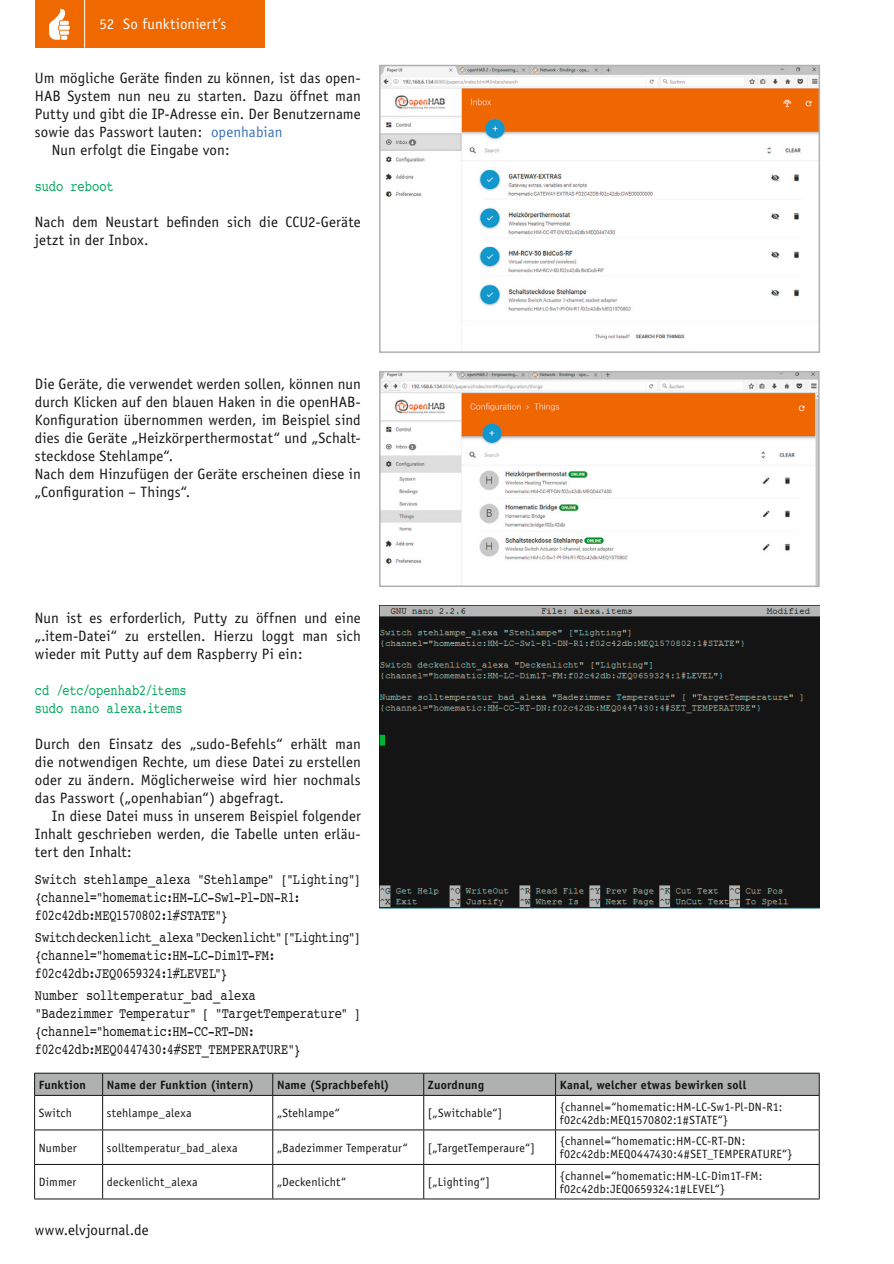
<style>
.page{position:relative;width:894px;height:1264px;background:#fff}
.page>*{position:absolute;margin:0;border:0;box-sizing:border-box;transform-origin:0 0}
.Fließtext_Neuer_Absa{font:15px/18px "Officina Sans";letter-spacing:.005em;color:#141414;text-align:justify}
.Fließtext_Neuer_Absa-2{font:15px/18px "Courier";letter-spacing:-.015em;color:#141414;scale:.8 1}
.Fließtext_Neue_Zeile{font:15px/18px "Officina Sans";letter-spacing:.005em;color:#141414;text-align:justify}
.Fließtext_Neuer_Absa-3{font:15px "Courier";letter-spacing:-.005em;color:#00a759;scale:.8 1}
.Fließtext_Neuer_Absa-4{font:15px "Courier";letter-spacing:-.035em;color:#141414;scale:.8 1}
.Fließtext_Neuer_Absa-5{font:15px "Courier";letter-spacing:-.045em;color:#141414;scale:.8 1}
.Fließtext_Neuer_Absa-6{font:15px "Courier";letter-spacing:-.04em;color:#141414;scale:.8 1}
.t1{font:15px "Officina Sans";letter-spacing:.005em;color:#fff}
.Tabelle_normal{font:12px "Officina Sans";letter-spacing:.015em;color:#141414}
.Tabelle_normal-2{font:700 12px "Officina Sans";letter-spacing:.015em;color:#141414}
.s1{color:#3a72b8}
</style>
<div class="page">
<div style="left:35px;top:1px;width:230px;height:47px;background:#ef6800"></div>
<hr style="left:84px;top:1px;width:1px;height:47px;background:#fff">
<svg style="left:49px;top:8px;width:21px;height:32px"></svg>
<img style="left:382px;top:68px;width:435px;height:282px">
<div style="left:379px;top:65px;width:441px;height:288px;border:2px solid #afb0b0"></div>
<img style="left:382px;top:374px;width:434px;height:210px">
<div style="left:379px;top:371px;width:440px;height:216px;border:2px solid #afb0b0"></div>
<hr style="left:34px;top:1072px;width:69px;height:1px;background:#141414">
<hr style="left:103px;top:1072px;width:170px;height:1px;background:#141414">
<hr style="left:273px;top:1072px;width:151px;height:1px;background:#141414">
<hr style="left:424px;top:1072px;width:131px;height:1px;background:#141414">
<hr style="left:555px;top:1072px;width:264px;height:1px;background:#141414">
<div style="left:34px;top:1073px;width:786px;height:22px;background:#afb0b0"></div>
<hr style="left:34px;top:1094px;width:69px;height:1px;background:#141414">
<hr style="left:34px;top:1095px;width:1px;height:34px;background:#141414">
<hr style="left:103px;top:1094px;width:170px;height:1px;background:#141414">
<hr style="left:102px;top:1095px;width:1px;height:34px;background:#141414">
<hr style="left:273px;top:1094px;width:151px;height:1px;background:#141414">
<hr style="left:272px;top:1095px;width:1px;height:34px;background:#141414">
<hr style="left:424px;top:1094px;width:131px;height:1px;background:#141414">
<hr style="left:423px;top:1095px;width:1px;height:34px;background:#141414">
<hr style="left:555px;top:1094px;width:264px;height:1px;background:#141414">
<hr style="left:555px;top:1095px;width:1px;height:34px;background:#141414">
<hr style="left:819px;top:1095px;width:1px;height:34px;background:#141414">
<hr style="left:34px;top:1129px;width:69px;height:1px;background:#141414">
<hr style="left:34px;top:1130px;width:1px;height:33px;background:#141414">
<hr style="left:103px;top:1129px;width:170px;height:1px;background:#141414">
<hr style="left:102px;top:1130px;width:1px;height:33px;background:#141414">
<hr style="left:273px;top:1129px;width:151px;height:1px;background:#141414">
<hr style="left:272px;top:1130px;width:1px;height:33px;background:#141414">
<hr style="left:424px;top:1129px;width:131px;height:1px;background:#141414">
<hr style="left:423px;top:1130px;width:1px;height:33px;background:#141414">
<hr style="left:555px;top:1129px;width:264px;height:1px;background:#141414">
<hr style="left:555px;top:1130px;width:1px;height:33px;background:#141414">
<hr style="left:819px;top:1130px;width:1px;height:33px;background:#141414">
<hr style="left:34px;top:1163px;width:69px;height:1px;background:#141414">
<hr style="left:34px;top:1164px;width:1px;height:34px;background:#141414">
<hr style="left:103px;top:1163px;width:170px;height:1px;background:#141414">
<hr style="left:102px;top:1164px;width:1px;height:34px;background:#141414">
<hr style="left:273px;top:1163px;width:151px;height:1px;background:#141414">
<hr style="left:272px;top:1164px;width:1px;height:34px;background:#141414">
<hr style="left:424px;top:1163px;width:131px;height:1px;background:#141414">
<hr style="left:423px;top:1164px;width:1px;height:34px;background:#141414">
<hr style="left:555px;top:1163px;width:264px;height:1px;background:#141414">
<hr style="left:555px;top:1164px;width:1px;height:34px;background:#141414">
<hr style="left:819px;top:1164px;width:1px;height:34px;background:#141414">
<hr style="left:34px;top:1198px;width:69px;height:1px;background:#141414">
<hr style="left:103px;top:1198px;width:170px;height:1px;background:#141414">
<hr style="left:273px;top:1198px;width:151px;height:1px;background:#141414">
<hr style="left:424px;top:1198px;width:131px;height:1px;background:#141414">
<hr style="left:555px;top:1198px;width:264px;height:1px;background:#141414">
<img style="left:379px;top:605px;width:440px;height:303px">
<p class="t1" style="left:100px;top:15px;width:128px">52 So funktioniert’s</p>
<p class="Fließtext_Neuer_Absa" style="left:35px;top:69px;width:327px">Um mögliche Geräte finden zu können, ist das open-HAB System nun neu zu starten. Dazu öffnet man Putty und gibt die IP-Adresse ein. Der Benutzername sowie das Passwort lauten: <span class="s1">openhabian</span></p>
<p class="Fließtext_Neue_Zeile" style="left:52px;top:141px;width:179px">Nun erfolgt die Eingabe von:</p>
<p class="Fließtext_Neuer_Absa-3" style="left:35px;top:174px;width:100px">sudo reboot</p>
<p class="Fließtext_Neuer_Absa" style="left:35px;top:213px;width:327px">Nach dem Neustart befinden sich die CCU2-Geräte jetzt in der Inbox.</p>
<p class="Fließtext_Neuer_Absa" style="left:35px;top:375px;width:327px">Die Geräte, die verwendet werden sollen, können nun durch Klicken auf den blauen Haken in die openHAB-Konfiguration übernommen werden, im Beispiel sind dies die Geräte „Heizkörperthermostat“ und „Schalt&shy;steckdose Stehlampe“.</p>
<p class="Fließtext_Neuer_Absa" style="left:35px;top:465px;width:327px">Nach dem Hinzufügen der Geräte erscheinen diese in „Configuration – Things“.</p>
<p class="Fließtext_Neuer_Absa" style="left:35px;top:609px;width:327px">Nun ist es erforderlich, Putty zu öffnen und eine „.item-Datei“ zu erstellen. Hierzu loggt man sich wieder mit Putty auf dem Raspberry Pi ein:</p>
<p class="Fließtext_Neuer_Absa-3" style="left:35px;top:678px;width:191px">cd /etc/openhab2/items</p>
<p class="Fließtext_Neuer_Absa-3" style="left:35px;top:696px;width:186px">sudo nano alexa.items</p>
<p class="Fließtext_Neuer_Absa" style="left:35px;top:735px;width:327px">Durch den Einsatz des „sudo-Befehls“ erhält man die notwendigen Rechte, um diese Datei zu erstellen oder zu ändern. Möglicherweise wird hier nochmals das Passwort („openhabian“) abgefragt.</p>
<p class="Fließtext_Neue_Zeile" style="left:35px;top:807px;width:327px;text-indent:17px">In diese Datei muss in unserem Beispiel folgender Inhalt geschrieben werden, die Tabelle unten erläu&shy;tert den Inhalt:</p>
<p class="Fließtext_Neuer_Absa-2" style="left:35px;top:869px;width:409px">Switch stehlampe_alexa "Stehlampe" ["Lighting"] {channel="homematic:HM-LC-Sw1-Pl-DN-R1:</p>
<p class="Fließtext_Neuer_Absa-5" style="left:35px;top:903px;width:243px">f02c42db:MEQ1570802:1#STATE"}</p>
<p class="Fließtext_Neuer_Absa-4" style="left:35px;top:925px;width:409px">Switch deckenlicht_alexa "Deckenlicht" ["Lighting"]</p>
<p class="Fließtext_Neuer_Absa-2" style="left:35px;top:945px;width:302px">{channel="homematic:HM-LC-Dim1T-FM:</p>
<p class="Fließtext_Neuer_Absa-6" style="left:35px;top:961px;width:242px">f02c42db:JEQ0659324:1#LEVEL"}</p>
<p class="Fließtext_Neuer_Absa-2" style="left:35px;top:986px;width:277px">Number solltemperatur_bad_alexa</p>
<p class="Fließtext_Neuer_Absa-2" style="left:35px;top:1004px;width:409px">"Badezimmer Temperatur" [ "TargetTemperature" ]</p>
<p class="Fließtext_Neuer_Absa-2" style="left:35px;top:1022px;width:277px">{channel="homematic:HM-CC-RT-DN:</p>
<p class="Fließtext_Neuer_Absa-2" style="left:35px;top:1040px;width:334px">f02c42db:MEQ0447430:4#SET_TEMPERATURE"}</p>
<p class="Tabelle_normal-2" style="left:39px;top:1077px;width:49px">Funktion</p>
<p class="Tabelle_normal-2" style="left:107px;top:1077px;width:149px">Name der Funktion (intern)</p>
<p class="Tabelle_normal-2" style="left:277px;top:1077px;width:114px">Name (Sprachbefehl)</p>
<p class="Tabelle_normal-2" style="left:428px;top:1077px;width:58px">Zuordnung</p>
<p class="Tabelle_normal-2" style="left:560px;top:1077px;width:188px">Kanal, welcher etwas bewirken soll</p>
<p class="Tabelle_normal" style="left:39px;top:1106px;width:35px">Switch</p>
<p class="Tabelle_normal" style="left:107px;top:1106px;width:86px">stehlampe_alexa</p>
<p class="Tabelle_normal" style="left:277px;top:1106px;width:64px">„Stehlampe“</p>
<p class="Tabelle_normal" style="left:428px;top:1106px;width:76px">[„Switchable“]</p>
<p class="Tabelle_normal" style="left:560px;top:1099px;width:224px">{channel=“homematic:HM-LC-Sw1-Pl-DN-R1:</p>
<p class="Tabelle_normal" style="left:560px;top:1112px;width:170px">f02c42db:MEQ1570802:1#STATE“}</p>
<p class="Tabelle_normal" style="left:39px;top:1140px;width:39px">Number</p>
<p class="Tabelle_normal" style="left:107px;top:1140px;width:132px">solltemperatur_bad_alexa</p>
<p class="Tabelle_normal" style="left:277px;top:1140px;width:132px">„Badezimmer Temperatur“</p>
<p class="Tabelle_normal" style="left:428px;top:1140px;width:108px">[„TargetTemperaure“]</p>
<p class="Tabelle_normal" style="left:39px;top:1175px;width:39px">Dimmer</p>
<p class="Tabelle_normal" style="left:107px;top:1175px;width:92px">deckenlicht_alexa</p>
<p class="Tabelle_normal" style="left:277px;top:1175px;width:70px">„Deckenlicht“</p>
<p class="Tabelle_normal" style="left:428px;top:1175px;width:63px">[„Lighting“]</p>
<p class="Fließtext_Neuer_Absa" style="left:35px;top:1221px;width:115px">www.elvjournal.de</p>
<p class="Tabelle_normal" style="left:560px;top:1134px;width:187px">{channel=“homematic:HM-CC-RT-DN:</p>
<p class="Tabelle_normal" style="left:560px;top:1146px;width:234px">f02c42db:MEQ0447430:4#SET_TEMPERATURE“}</p>
<p class="Tabelle_normal" style="left:560px;top:1168px;width:204px">{channel=“homematic:HM-LC-Dim1T-FM:</p>
<p class="Tabelle_normal" style="left:560px;top:1181px;width:167px">f02c42db:JEQ0659324:1#LEVEL“}</p>
</div>
